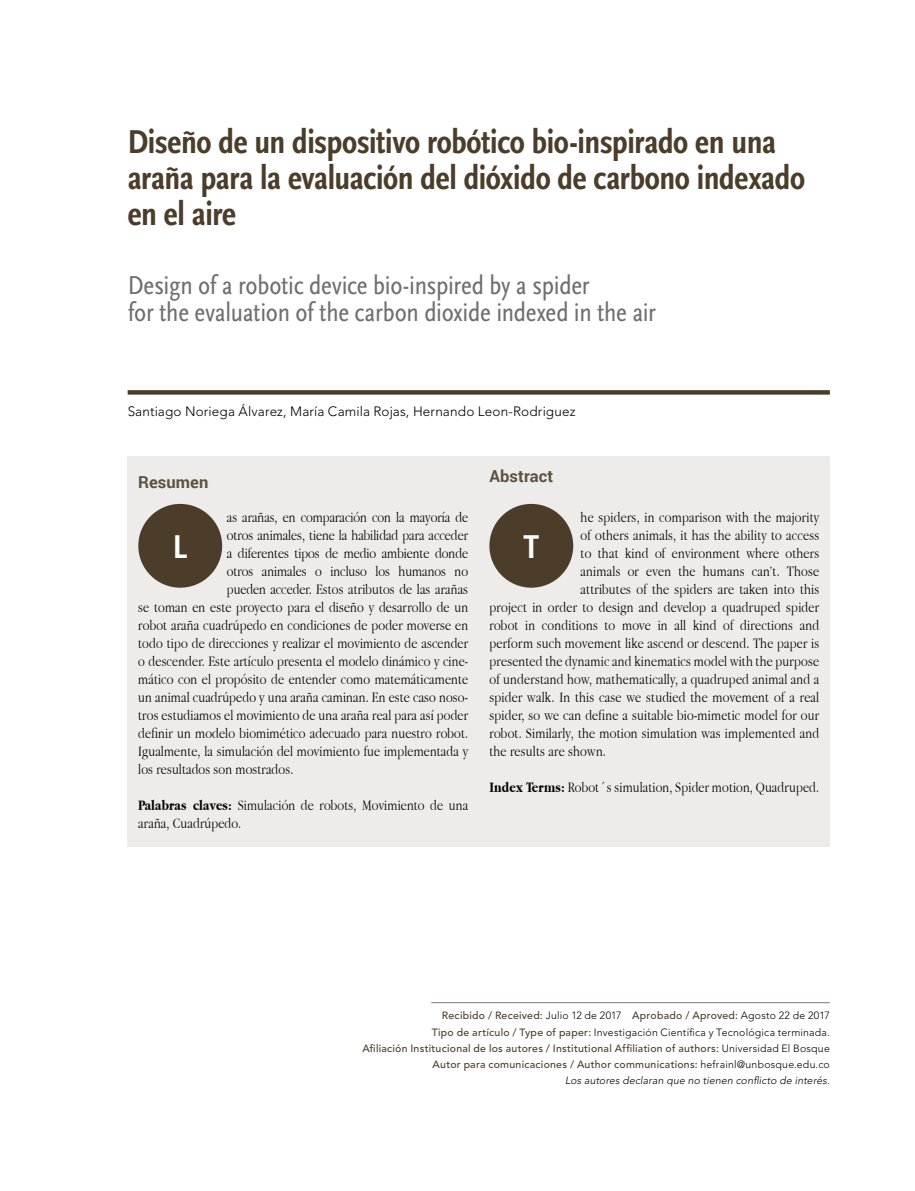
<style>
.page{position:relative;width:915px;height:1191px;background:#fff}
.page>*{position:absolute;margin:0;border:0;box-sizing:border-box;transform-origin:0 0}
.t1{font:700 34.5px/36px "Scala Sans Cond";letter-spacing:-.01em;color:#4b3d2a}
.t2{font:700 34.5px "Scala Sans Cond";color:#fff}
.t3{font:27px/27px "Scala Sans Cond";letter-spacing:-.01em;color:#706f6f}
.t4{font:700 16.5px "Roboto";letter-spacing:.005em;color:#5d5140}
.t5{font:300 15px/18px "Apple Garamond";letter-spacing:.01em;color:#000}
.t6{font:300 13.5px "Avenir LT Std";letter-spacing:.01em;color:#000}
.t7{font:500 10.5px/16.2px "Avenir LT Std";letter-spacing:.025em;color:#4b3d2a;text-align:right}
.s1{font-weight:700}
.s2{font-weight:300;color:#000}
.s3{font-weight:300;font-style:italic;color:#000}
</style>
<div class="page">
<div style="left:128px;top:456px;width:701px;height:390px;background:#edecea"></div>
<hr style="left:431px;top:1002px;width:398px;height:1px;background:#81776a">
<div style="left:138px;top:504px;width:84px;height:83px;background:#4b3d2a;border-radius:50%"></div>
<div style="left:128px;top:390px;width:701px;height:5px;background:#4b3d2a"></div>
<div style="left:489px;top:504px;width:84px;height:83px;background:#4b3d2a;border-radius:50%"></div>
<h1 class="t1" style="left:128px;top:124px;width:678px">Diseño de un dispositivo robótico bio-inspirado en una araña para la evaluación del dióxido de carbono indexado en el aire</h1>
<h2 class="t3" style="left:128px;top:272px;width:529px">Design of a robotic device bio-inspired by a spider<br>for the evaluation of the carbon dioxide indexed in the air</h2>
<p class="t6" style="left:128px;top:403px;width:449px">Santiago Noriega Álvarez, María Camila Rojas, Hernando Leon-Rodriguez</p>
<p class="t4" style="left:138px;top:470px;width:72px">Resumen</p>
<p class="t5" style="left:227px;top:508px;width:243px">as arañas, en comparación con la mayoría de</p>
<p class="t5" style="left:227px;top:526px;width:243px">otros animales, tiene la habilidad para acceder</p>
<p class="t5" style="left:227px;top:544px;width:242px">a diferentes tipos de medio ambiente donde</p>
<p class="t5" style="left:227px;top:562px;width:243px">otros animales o incluso los humanos no</p>
<p class="t5" style="left:227px;top:580px;width:242px">pueden acceder. Estos atributos de las arañas</p>
<p class="t5" style="left:138px;top:598px;width:331px">se toman en este proyecto para el diseño y desarrollo de un</p>
<p class="t5" style="left:138px;top:616px;width:331px">robot araña cuadrúpedo en condiciones de poder moverse en</p>
<p class="t5" style="left:138px;top:634px;width:331px">todo tipo de direcciones y realizar el movimiento de ascender</p>
<p class="t5" style="left:138px;top:652px;width:331px">o descender. Este artículo presenta el modelo dinámico y cine-</p>
<p class="t5" style="left:138px;top:670px;width:331px">mático con el propósito de entender como matemáticamente</p>
<p class="t5" style="left:138px;top:688px;width:331px">un animal cuadrúpedo y una araña caminan. En este caso noso-</p>
<p class="t5" style="left:138px;top:706px;width:331px">tros estudiamos el movimiento de una araña real para así poder</p>
<p class="t5" style="left:138px;top:724px;width:331px">definir un modelo biomimético adecuado para nuestro robot.</p>
<p class="t5" style="left:138px;top:742px;width:331px">Igualmente, la simulación del movimiento fue implementada y</p>
<p class="t5" style="left:138px;top:760px;width:156px">los resultados son mostrados.</p>
<p class="t5" style="left:138px;top:796px;width:331px"><span class="s1">Palabras claves:</span> Simulación de robots, Movimiento de una araña, Cuadrúpedo.</p>
<h1 class="t2" style="left:173px;top:528px;width:16px">L</h1>
<p class="t4" style="left:489px;top:464px;width:65px">Abstract</p>
<p class="t5" style="left:580px;top:508px;width:240px">he spiders, in comparison with the majority</p>
<p class="t5" style="left:580px;top:526px;width:240px">of others animals, it has the ability to access</p>
<p class="t5" style="left:580px;top:544px;width:240px">to that kind of environment where others</p>
<p class="t5" style="left:580px;top:562px;width:240px">animals or even the humans can’t. Those</p>
<p class="t5" style="left:580px;top:580px;width:240px">attributes of the spiders are taken into this</p>
<p class="t5" style="left:489px;top:598px;width:331px">project in order to design and develop a quadruped spider</p>
<p class="t5" style="left:489px;top:616px;width:331px">robot in conditions to move in all kind of directions and</p>
<p class="t5" style="left:489px;top:634px;width:331px">perform such movement like ascend or descend. The paper is</p>
<p class="t5" style="left:489px;top:652px;width:331px">presented the dynamic and kinematics model with the purpose</p>
<p class="t5" style="left:489px;top:670px;width:331px">of understand how, mathematically, a quadruped animal and a</p>
<p class="t5" style="left:489px;top:688px;width:331px">spider walk. In this case we studied the movement of a real</p>
<p class="t5" style="left:489px;top:706px;width:331px">spider, so we can define a suitable bio-mimetic model for our</p>
<p class="t5" style="left:489px;top:724px;width:331px">robot. Similarly, the motion simulation was implemented and</p>
<p class="t5" style="left:489px;top:742px;width:118px">the results are shown.</p>
<p class="t5" style="left:489px;top:778px;width:331px"><span class="s1">Index Terms:</span> Robot´s simulation, Spider motion, Quadruped.</p>
<h1 class="t2" style="left:523px;top:528px;width:17px">T</h1>
<p class="t7" style="left:362px;top:1007px;width:469px">Recibido / Received: <span class="s2">Julio 12 de 2017</span> Aprobado / Aproved: <span class="s2">Agosto 22 de 2017<br></span>Tipo de artículo / Type of paper: <span class="s2">Investigación Científica y Tecnológica terminada.<br></span>Afiliación Institucional de los autores / Institutional Affiliation of authors: <span class="s2">Universidad El Bosque </span>Autor para comunicaciones / Author communications: <span class="s2">hefrainl@unbosque.edu.co<br></span><span class="s3">Los autores declaran que no tienen conflicto de interés.</span></p>
</div>
